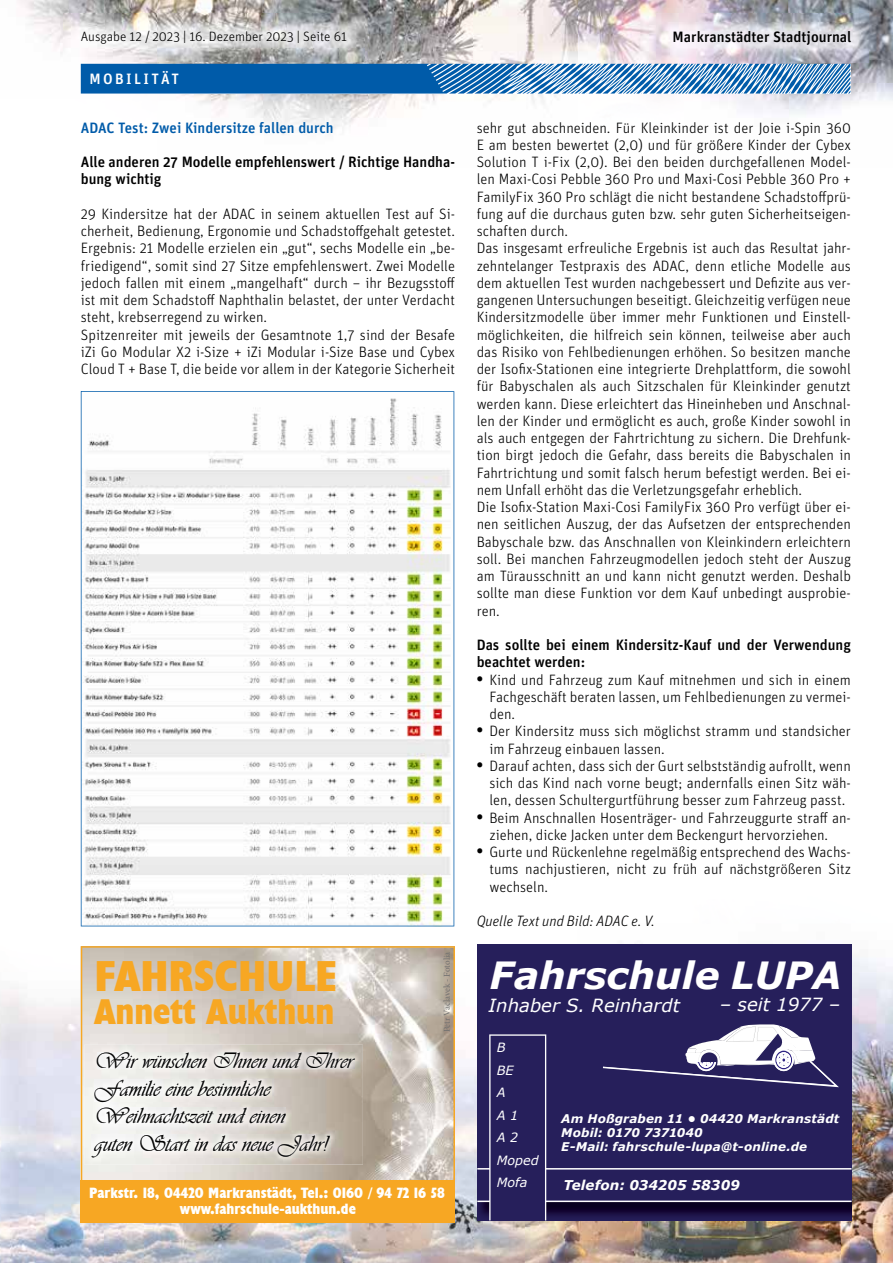
<style>
.page{position:relative;width:893px;height:1263px;background:#fff}
.page>*{position:absolute;margin:0;border:0;box-sizing:border-box;transform-origin:0 0}
.t1{font:700 condensed 43.5px "Humanist 521 BT Xtra";color:#f7a723}
.t2{font:italic 700 37.5px "Verdana";color:#fff}
.t3{font:700 condensed 36px "Humanist 521 BT Xtra";color:#f7a723}
.t4{font:22.95px/27.6px "Vivaldii";color:#000}
.t5{font:italic 18.15px "Verdana";color:#fff}
.t6{font:300 15px/17.2px "Unit OT";color:#000}
.t7{font:500 15px/17.2px "Unit OT";color:#000}
.t8{font:700 condensed 15px "Humanist 521 BT Xtra";color:#fff}
.t9{font:500 15px "Unit OT";color:#005ba9}
.t10{font:italic 300 15px "Unit OT";color:#000}
.t11{font:500 15px "Unit OT";letter-spacing:.16em;color:#fff}
.t12{font:300 13.5px "Unit OT";color:#000}
.t13{font:italic 700 13.5px "Verdana";letter-spacing:.005em;color:#fff}
.t14{font:italic 12.75px/22.5px "Verdana";color:#fff}
.t15{font:italic 700 12px/14.4px "Verdana";letter-spacing:.01em;color:#fff}
.t16{font:9px "Minion Pro";letter-spacing:-.005em;color:#6e6e6e}
.s1{font-family:"Times";font-weight:400;font-size:18px}
</style>
<div class="page">
<img style="left:104px;top:0;width:789px;height:83px">
<img style="left:181px;top:83px;width:712px;height:49px">
<img style="left:18px;top:0;width:86px;height:94px">
<svg style="left:81px;top:64px;width:769px;height:30px;background:#3a80bc"></svg>
<img style="left:80px;top:827px;width:25px;height:145px">
<img style="left:263px;top:924px;width:630px;height:48px">
<img style="left:841px;top:972px;width:52px;height:291px">
<img style="left:0;top:972px;width:81px;height:145px">
<img style="left:420px;top:1117px;width:105px;height:146px">
<img style="left:0;top:1117px;width:105px;height:146px">
<img style="left:525px;top:1220px;width:316px;height:43px">
<img style="left:105px;top:1222px;width:315px;height:41px">
<svg style="left:81px;top:391px;width:373px;height:535px"></svg>
<div style="left:477px;top:944px;width:374px;height:276px;background:#261f5b"></div>
<img style="left:478px;top:1202px;width:373px;height:18px">
<hr style="left:477px;top:1168px;width:374px;height:1px;background:#fff">
<hr style="left:477px;top:1200px;width:374px;height:2px;background:#fff">
<svg style="left:489px;top:1034px;width:57px;height:186px"></svg>
<svg style="left:603px;top:1024px;width:236px;height:63px"></svg>
<svg style="left:81px;top:946px;width:374px;height:234px;background:#d4cdc4"></svg>
<div style="left:81px;top:1180px;width:374px;height:42px;background:#f7a723"></div>
<img style="left:657px;top:14px;width:212px;height:48px">
<img style="left:63px;top:14px;width:301px;height:47px">
<p class="t12" style="left:81px;top:29px;width:268px">Ausgabe 12 / 2023 | 16. Dezember 2023 | Seite 61</p>
<p class="t7" style="left:673px;top:28px;width:180px">Markranstädter Stadtjournal</p>
<p class="t11" style="left:89px;top:70px;width:91px">MOBILITÄT</p>
<p class="t9" style="left:81px;top:118px;width:254px">ADAC Test: Zwei Kindersitze fallen durch</p>
<p class="t7" style="left:81px;top:153px;width:376px">Alle anderen 27 Modelle empfehlenswert / Richtige Handha&shy;bung wichtig</p>
<p class="t6" style="left:81px;top:205px;width:376px">29 Kindersitze hat der ADAC in seinem aktuellen Test auf Si&shy;cherheit, Bedienung, Ergonomie und Schadstoffgehalt getestet.<br>Ergebnis: 21 Modelle erzielen ein „gut“, sechs Modelle ein „be&shy;friedigend“, somit sind 27 Sitze empfehlenswert. Zwei Modelle jedoch fallen mit einem „mangelhaft“ durch – ihr Bezugsstoff ist mit dem Schadstoff Naphthalin belastet, der unter Verdacht steht, krebserregend zu wirken.<br>Spitzenreiter mit jeweils der Gesamtnote 1,7 sind der Besafe iZi Go Modular X2 i-Size + iZi Modular i-Size Base und Cybex Cloud T + Base T, die beide vor allem in der Kategorie Sicherheit</p>
<h1 class="t1" style="left:94px;top:949px;width:245px">FAHRSCHULE</h1>
<h3 class="t3" style="left:94px;top:990px;width:241px">Annett Aukthun</h3>
<h3 class="t4" style="left:95px;top:1047px;width:260px">Wir wünschen Ihnen und Ihrer<br>Familie eine besinnliche<br>Weihnachtszeit und einen</h3>
<h3 class="t4" style="left:95px;top:1130px;width:234px">guten Start in das neue Jahr!</h3>
<p class="t16" style="left:441px;top:1032px;width:82px;rotate:-90deg">Petr Vaclavek - Fotolia</p>
<p class="t8" style="left:89px;top:1183px;width:357px">Parkstr. 18, 04420 Markranstädt, Tel.: 0160 / 94 72 16 58</p>
<p class="t8" style="left:180px;top:1199px;width:177px">www.fahrschule-aukthun.de</p>
<p class="t6" style="left:477px;top:119px;width:376px">sehr gut abschneiden. Für Kleinkinder ist der Joie i-Spin 360<br>E am besten bewertet (2,0) und für größere Kinder der Cybex Solution T i-Fix (2,0). Bei den beiden durchgefallenen Model&shy;len Maxi-Cosi Pebble 360 Pro und Maxi-Cosi Pebble 360 Pro + FamilyFix 360 Pro schlägt die nicht bestandene Schadstoffprü&shy;fung auf die durchaus guten bzw. sehr guten Sicherheitseigen&shy;schaften durch.<br>Das insgesamt erfreuliche Ergebnis ist auch das Resultat jahr&shy;zehntelanger Testpraxis des ADAC, denn etliche Modelle aus dem aktuellen Test wurden nachgebessert und Defizite aus ver&shy;gangenen Untersuchungen beseitigt. Gleichzeitig verfügen neue Kindersitzmodelle über immer mehr Funktionen und Einstell&shy;möglichkeiten, die hilfreich sein können, teilweise aber auch das Risiko von Fehlbedienungen erhöhen. So besitzen manche der Isofix-Stationen eine integrierte Drehplattform, die sowohl für Babyschalen als auch Sitzschalen für Kleinkinder genutzt werden kann. Diese erleichtert das Hineinheben und Anschnal&shy;len der Kinder und ermöglicht es auch, große Kinder sowohl in als auch entgegen der Fahrtrichtung zu sichern. Die Drehfunk&shy;tion birgt jedoch die Gefahr, dass bereits die Babyschalen in Fahrtrichtung und somit falsch herum befestigt werden. Bei ei&shy;nem Unfall erhöht das die Verletzungsgefahr erheblich.<br>Die Isofix-Station Maxi-Cosi FamilyFix 360 Pro verfügt über ei&shy;nen seitlichen Auszug, der das Aufsetzen der entsprechenden Babyschale bzw. das Anschnallen von Kleinkindern erleichtern soll. Bei manchen Fahrzeugmodellen jedoch steht der Auszug am Türausschnitt an und kann nicht genutzt werden. Deshalb sollte man diese Funktion vor dem Kauf unbedingt ausprobie&shy;ren.</p>
<p class="t7" style="left:477px;top:636px;width:376px">Das sollte bei einem Kindersitz-Kauf und der Verwendung beachtet werden:</p>
<p class="t6" style="left:489px;top:671px;width:363px;text-align:justify;text-indent:-13px"><span class="s1">•</span> Kind und Fahrzeug zum Kauf mitnehmen und sich in einem Fachgeschäft beraten lassen, um Fehlbedienungen zu vermei&shy;den.</p>
<p class="t6" style="left:489px;top:723px;width:363px;text-indent:-13px"><span class="s1">•</span> Der Kindersitz muss sich möglichst stramm und standsicher im Fahrzeug einbauen lassen.</p>
<p class="t6" style="left:489px;top:757px;width:363px;text-align:justify;text-indent:-13px"><span class="s1">•</span> Darauf achten, dass sich der Gurt selbstständig aufrollt, wenn sich das Kind nach vorne beugt; andernfalls einen Sitz wäh&shy;len, dessen Schultergurtführung besser zum Fahrzeug passt.</p>
<p class="t6" style="left:489px;top:809px;width:363px;text-indent:-13px"><span class="s1">•</span> Beim Anschnallen Hosenträger- und Fahrzeuggurte straff an&shy;ziehen, dicke Jacken unter dem Beckengurt hervorziehen.</p>
<p class="t6" style="left:489px;top:843px;width:363px;text-align:justify;text-indent:-13px"><span class="s1">•</span> Gurte und Rückenlehne regelmäßig entsprechend des Wachs&shy;tums nachjustieren, nicht zu früh auf nächstgrößeren Sitz wechseln.</p>
<p class="t10" style="left:477px;top:912px;width:180px">Quelle Text und Bild: ADAC e. V.</p>
<h2 class="t2" style="left:490px;top:949px;width:353px">Fahrschule LUPA</h2>
<p class="t5" style="left:489px;top:993px;width:193px">Inhaber S. Reinhardt</p>
<p class="t5" style="left:720px;top:992px;width:122px">– seit 1977 –</p>
<p class="t14" style="left:497px;top:1036px;width:43px">B<br>BE<br>A<br>A 1<br>A 2<br>Moped<br>Mofa</p>
<p class="t15" style="left:561px;top:1111px;width:279px">Am Hoßgraben 11 • 04420 Markranstädt<br>Mobil: 0170 7371040<br>E-Mail: fahrschule-lupa@t-online.de</p>
<p class="t13" style="left:563px;top:1175px;width:178px">Telefon: 034205 58309</p>
</div>
